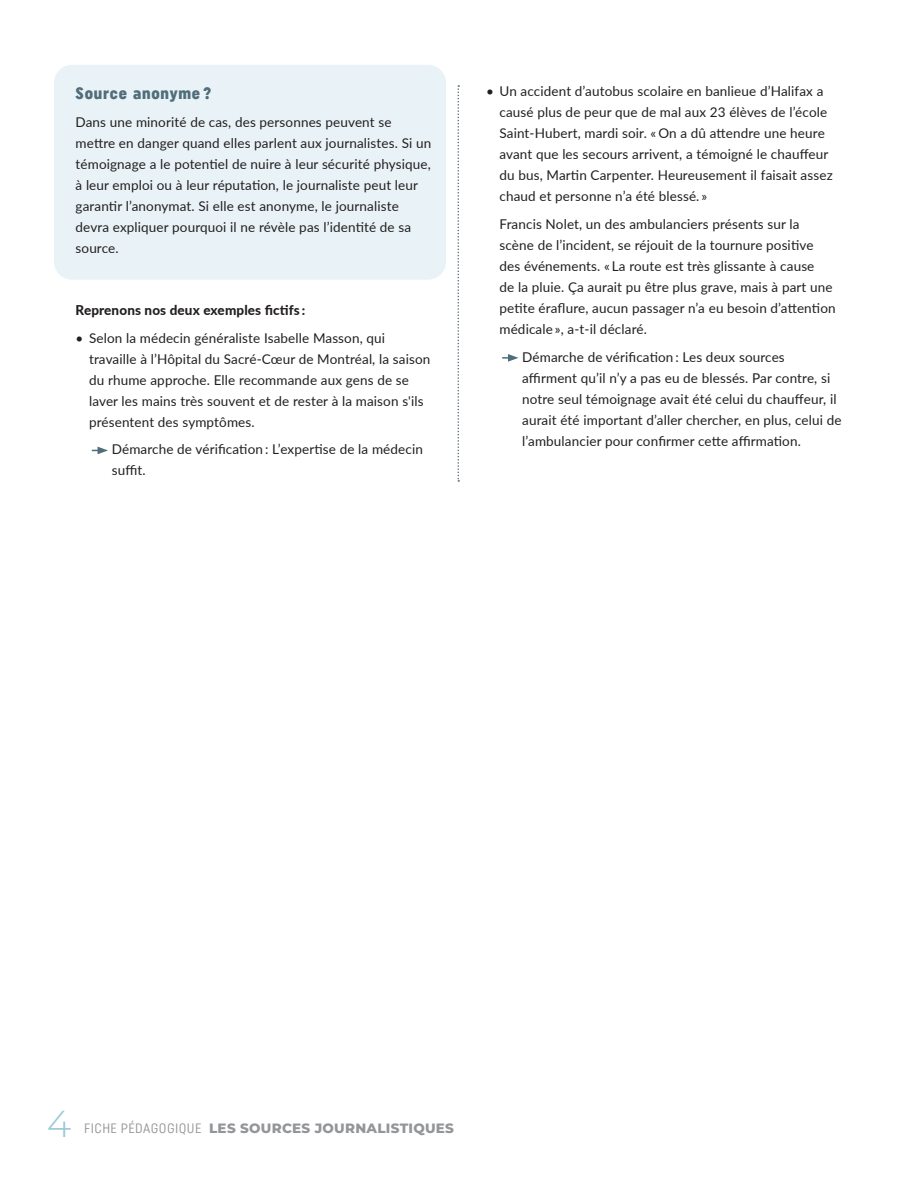
<style>
.page{position:relative;width:918px;height:1188px;background:#fff}
.page>*{position:absolute;margin:0;border:0;box-sizing:border-box;transform-origin:0 0}
.t1{font:300 37.5px "Montserrat";color:#9acad9}
.Sous-titre_gris{font:16.5px "Uniform Condensed 3";letter-spacing:.05em;color:#506d7a}
.Texte_courant_bonne{font:13.5px/21px "Lato";letter-spacing:.01em;color:#231f20}
.Texte_courant___sans{font:13.5px/21px "Lato";letter-spacing:.01em;color:#231f20}
.Texte-courant___SB{font:13.5px/21px "Lato";letter-spacing:.01em;color:#231f20}
.t2{font:800 13.5px "Montserrat";letter-spacing:.02em;color:#939598}
.Sous-titre_2___noir{font:800 13.5px "Lato";letter-spacing:.01em;color:#231f20}
.s1{font-family:"Uniform Condensed 6";font-weight:400}
</style>
<div class="page">
<div style="left:54px;top:65px;width:392px;height:215px;background:#e9f3f7;border-radius:18px"></div>
<svg style="left:92px;top:447px;width:16px;height:7px"></svg>
<svg style="left:502px;top:354px;width:16px;height:8px"></svg>
<svg style="left:458px;top:85px;width:1px;height:397px"></svg>
<p class="Sous-titre_gris" style="left:76px;top:83px;width:137px">Source anonyme ?</p>
<p class="Texte_courant___sans" style="left:76px;top:111px;width:357px">Dans une minorité de cas, des personnes peuvent se mettre en danger quand elles parlent aux journalistes. Si un témoignage a le potentiel de nuire à leur sécurité physique, à leur emploi ou à leur réputation, le journaliste peut leur garantir l’anonymat. Si elle est anonyme, le journaliste devra expliquer pourquoi il ne révèle pas l’identité de sa source.</p>
<p class="Sous-titre_2___noir" style="left:76px;top:300px;width:231px">Reprenons nos deux exemples fictifs :</p>
<p class="Texte_courant_bonne" style="left:89px;top:327px;width:343px;text-indent:-14px">• Selon la médecin généraliste Isabelle Masson, qui travaille à l’Hôpital du Sacré-Cœur de Montréal, la saison du rhume approche. Elle recommande aux gens de se laver les mains très souvent et de rester à la maison s'ils présentent des symptômes.</p>
<p class="Texte-courant___SB" style="left:112px;top:438px;width:313px">Démarche de vérification : L’expertise de la médecin suffit.</p>
<p class="Texte_courant_bonne" style="left:500px;top:80px;width:335px;text-indent:-14px">• Un accident d’autobus scolaire en banlieue d’Halifax a causé plus de peur que de mal aux 23 élèves de l’école Saint-Hubert, mardi soir. « On a dû attendre une heure avant que les secours arrivent, a témoigné le chauffeur du bus, Martin Carpenter. Heureusement il faisait assez chaud et personne n’a été blessé. »</p>
<p class="Texte_courant_bonne" style="left:500px;top:213px;width:338px">Francis Nolet, un des ambulanciers présents sur la scène de l’incident, se réjouit de la tournure positive des événements. « La route est très glissante à cause<br>de la pluie. Ça aurait pu être plus grave, mais à part une petite éraflure, aucun passager n’a eu besoin d’attention médicale », a-t-il déclaré.</p>
<p class="Texte-courant___SB" style="left:522px;top:346px;width:321px">Démarche de vérification : Les deux sources affirment qu’il n’y a pas eu de blessés. Par contre, si notre seul témoignage avait été celui du chauffeur, il aurait été important d’aller chercher, en plus, celui de l’ambulancier pour confirmer cette affirmation.</p>
<p class="t1" style="left:47px;top:1098px;width:26px">4</p>
<p class="t2" style="left:84px;top:1118px;width:371px"><span class="s1">FICHE PÉDAGOGIQUE</span> LES SOURCES JOURNALISTIQUES</p>
</div>
